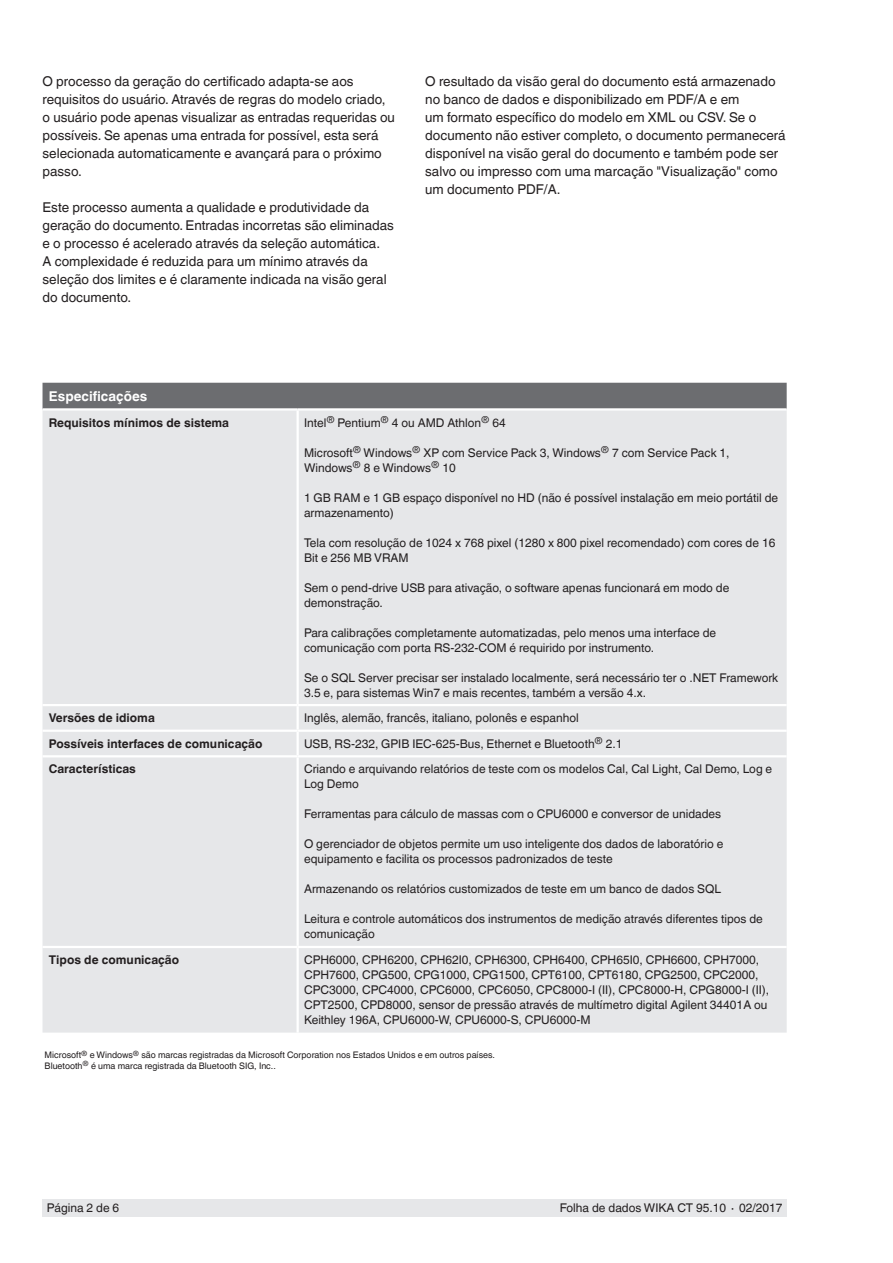
<style>
.page{position:relative;width:893px;height:1263px;background:#fff}
.page>*{position:absolute;margin:0;border:0;box-sizing:border-box;transform-origin:0 0}
.t1{font:13.5px/18px "Helvetica World";color:#231f20}
.t2{font:700 13.5px "Helvetica World";color:#fff}
.t3{font:12px/15px "Helvetica World";color:#231f20}
.t4{font:700 12px "Helvetica World";color:#231f20}
.t5{font:9px/10.6px "Helvetica World";color:#231f20}
</style>
<div class="page">
<div style="left:43px;top:1199px;width:744px;height:17px;background:#e6e7e9"></div>
<div style="left:43px;top:383px;width:744px;height:25px;background:#6c6d70"></div>
<div style="left:43px;top:411px;width:744px;height:621px;background:#e6e7e9"></div>
<hr style="left:297px;top:411px;width:2px;height:293px;background:#fff">
<hr style="left:43px;top:704px;width:255px;height:2px;background:#fff">
<hr style="left:298px;top:704px;width:489px;height:2px;background:#fff">
<hr style="left:297px;top:706px;width:2px;height:23px;background:#fff">
<hr style="left:43px;top:729px;width:255px;height:3px;background:#fff">
<hr style="left:298px;top:729px;width:489px;height:3px;background:#fff">
<hr style="left:297px;top:732px;width:2px;height:23px;background:#fff">
<hr style="left:43px;top:755px;width:255px;height:2px;background:#fff">
<hr style="left:298px;top:755px;width:489px;height:2px;background:#fff">
<hr style="left:297px;top:757px;width:2px;height:189px;background:#fff">
<hr style="left:43px;top:946px;width:255px;height:2px;background:#fff">
<hr style="left:298px;top:946px;width:489px;height:2px;background:#fff">
<hr style="left:297px;top:948px;width:2px;height:84px;background:#fff">
<p class="t1" style="left:43px;top:73px;width:354px">O processo da geração do certificado adapta-se aos requisitos do usuário. Através de regras do modelo criado, o usuário pode apenas visualizar as entradas requeridas ou possíveis. Se apenas uma entrada for possível, esta será selecionada automaticamente e avançará para o próximo passo.</p>
<p class="t1" style="left:43px;top:199px;width:353px">Este processo aumenta a qualidade e produtividade da geração do documento. Entradas incorretas são eliminadas e o processo é acelerado através da seleção automática.<br>A complexidade é reduzida para um mínimo através da seleção dos limites e é claramente indicada na visão geral do documento.</p>
<p class="t1" style="left:425px;top:73px;width:362px">O resultado da visão geral do documento está armazenado no banco de dados e disponibilizado em PDF/A e em<br>um formato específico do modelo em XML ou CSV. Se o documento não estiver completo, o documento permanecerá disponível na visão geral do documento e também pode ser salvo ou impresso com uma marcação "Visualização" como um documento PDF/A.</p>
<p class="t2" style="left:49px;top:388px;width:100px">Especificações</p>
<p class="t4" style="left:49px;top:415px;width:182px">Requisitos mínimos de sistema</p>
<p class="t3" style="left:304px;top:415px;width:203px">Intel<sup>®</sup> Pentium<sup>®</sup> 4 ou AMD Athlon<sup>®</sup> 64</p>
<p class="t3" style="left:304px;top:445px;width:427px">Microsoft<sup>®</sup> Windows<sup>®</sup> XP com Service Pack 3, Windows<sup>®</sup> 7 com Service Pack 1,<br>Windows<sup>®</sup> 8 e Windows<sup>®</sup> 10</p>
<p class="t3" style="left:304px;top:490px;width:476px">1 GB RAM e 1 GB espaço disponível no HD (não é possível instalação em meio portátil de armazenamento)</p>
<p class="t3" style="left:304px;top:535px;width:473px">Tela com resolução de 1024 x 768 pixel (1280 x 800 pixel recomendado) com cores de 16<br>Bit e 256 MB VRAM</p>
<p class="t3" style="left:304px;top:580px;width:427px">Sem o pend-drive USB para ativação, o software apenas funcionará em modo de demonstração.</p>
<p class="t3" style="left:304px;top:625px;width:414px">Para calibrações completamente automatizadas, pelo menos uma interface de comunicação com porta RS-232-COM é requirido por instrumento.</p>
<p class="t3" style="left:304px;top:670px;width:476px">Se o SQL Server precisar ser instalado localmente, será necessário ter o .NET Framework<br>3.5 e, para sistemas Win7 e mais recentes, também a versão 4.x.</p>
<p class="t4" style="left:49px;top:711px;width:107px">Versões de idioma</p>
<p class="t3" style="left:304px;top:710px;width:276px">Inglês, alemão, francês, italiano, polonês e espanhol</p>
<p class="t4" style="left:49px;top:737px;width:215px">Possíveis interfaces de comunicação</p>
<p class="t3" style="left:304px;top:736px;width:320px">USB, RS-232, GPIB IEC-625-Bus, Ethernet e Bluetooth<sup>®</sup> 2.1</p>
<p class="t4" style="left:49px;top:762px;width:89px">Características</p>
<p class="t3" style="left:304px;top:762px;width:470px">Criando e arquivando relatórios de teste com os modelos Cal, Cal Light, Cal Demo, Log e<br>Log Demo</p>
<p class="t3" style="left:304px;top:807px;width:419px">Ferramentas para cálculo de massas com o CPU6000 e conversor de unidades</p>
<p class="t3" style="left:304px;top:837px;width:421px">O gerenciador de objetos permite um uso inteligente dos dados de laboratório e equipamento e facilita os processos padronizados de teste</p>
<p class="t3" style="left:304px;top:882px;width:419px">Armazenando os relatórios customizados de teste em um banco de dados SQL</p>
<p class="t3" style="left:304px;top:912px;width:460px">Leitura e controle automáticos dos instrumentos de medição através diferentes tipos de comunicação</p>
<p class="t4" style="left:49px;top:953px;width:132px">Tipos de comunicação</p>
<p class="t3" style="left:304px;top:952px;width:467px">CPH6000, CPH6200, CPH62I0, CPH6300, CPH6400, CPH65I0, CPH6600, CPH7000, CPH7600, CPG500, CPG1000, CPG1500, CPT6100, CPT6180, CPG2500, CPC2000, CPC3000, CPC4000, CPC6000, CPC6050, CPC8000-I (II), CPC8000-H, CPG8000-I (II), CPT2500, CPD8000, sensor de pressão através de multímetro digital Agilent 34401A ou Keithley 196A, CPU6000-W, CPU6000-S, CPU6000-M</p>
<p class="t5" style="left:45px;top:1050px;width:452px">Microsoft<sup>®</sup> e Windows<sup>®</sup> são marcas registradas da Microsoft Corporation nos Estados Unidos e em outros países.<br>Bluetooth<sup>®</sup> é uma marca registrada da Bluetooth SIG, Inc..</p>
<p class="t3" style="left:47px;top:1200px;width:74px">Página 2 de 6</p>
<p class="t3" style="left:560px;top:1200px;width:224px">Folha de dados WIKA CT 95.10 ∙ 02/2017</p>
</div>
